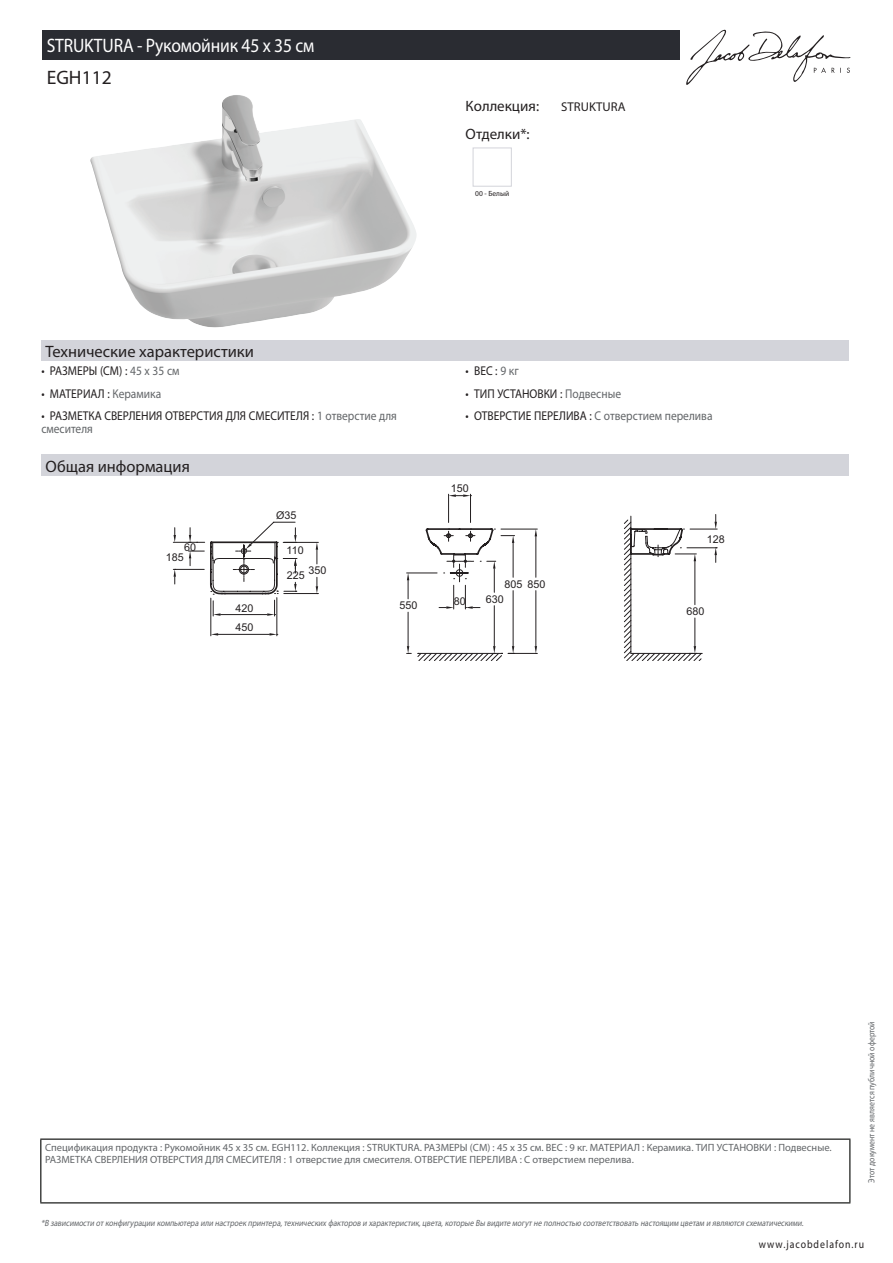
<style>
.page{position:relative;width:893px;height:1263px;background:#fff}
.page>*{position:absolute;margin:0;border:0;box-sizing:border-box;transform-origin:0 0}
.t1{font:19.5px "Myriad Pro";letter-spacing:-.01em;color:#fff;scale:.9 1}
.t2{font:19.5px "Myriad Pro";color:#231f20}
.t3{font:16.5px "Myriad Pro";color:#231f20}
.t4{font:15px "Myriad Pro";color:#231f20}
.t5{font:12.75px/13.5px "Myriad Pro";color:#231f20;scale:.9 1}
.t6{font:12.75px "Myriad Pro";color:#231f20}
.t7{font:11.25px "Myriad Pro";letter-spacing:.1em;color:#231f20;scale:.87 1}
.t8{font:10.8px "Arial";color:#231f20}
.t9{font:10.5px/12px "Myriad Pro";color:#626568}
.t10{font:italic 9px "Myriad Pro";color:#626568;scale:.87 1}
.t11{font:9px "Myriad Pro";color:#626568;scale:.87 1}
.t12{font:7.5px "Myriad Pro";color:#231f20}
.s1{color:#626568}
</style>
<div class="page">
<svg style="left:686px;top:30px;width:164px;height:55px"></svg>
<img style="left:90px;top:95px;width:327px;height:233px">
<div style="left:473px;top:148px;width:39px;height:39px;border:1px solid #d3d4da"></div>
<div style="left:41px;top:340px;width:808px;height:21px;background:#d3d4da"></div>
<div style="left:41px;top:455px;width:808px;height:21px;background:#d3d4da"></div>
<svg style="left:173px;top:494px;width:544px;height:167px"></svg>
<div style="left:43px;top:30px;width:637px;height:30px;background:#2a2c32"></div>
<hr style="left:40px;top:1138px;width:810px;height:2px;background:#040503">
<hr style="left:40px;top:1140px;width:1px;height:62px;background:#040503">
<hr style="left:849px;top:1140px;width:1px;height:62px;background:#040503">
<hr style="left:40px;top:1202px;width:810px;height:1px;background:#040503">
<h1 class="t1" style="left:47px;top:33px;width:299px">STRUKTURA - Рукомойник 45 x 35 см</h1>
<h1 class="t2" style="left:47px;top:66px;width:66px">EGH112</h1>
<h3 class="t4" style="left:466px;top:96px;width:75px">Коллекция:</h3>
<p class="t6" style="left:561px;top:99px;width:66px">STRUKTURA</p>
<h3 class="t4" style="left:466px;top:125px;width:66px">Отделки*:</h3>
<p class="t12" style="left:475px;top:189px;width:36px">00 - Белый</p>
<h2 class="t3" style="left:46px;top:341px;width:210px">Технические характеристики</h2>
<p class="t5" style="left:41px;top:364px;width:155px">• РАЗМЕРЫ (СМ) : <span class="s1">45 x 35 см</span></p>
<p class="t5" style="left:466px;top:364px;width:61px">• ВЕС : <span class="s1">9 кг</span></p>
<p class="t5" style="left:41px;top:386px;width:135px">• МАТЕРИАЛ : <span class="s1">Керамика</span></p>
<p class="t5" style="left:466px;top:386px;width:174px">• ТИП УСТАНОВКИ : <span class="s1">Подвесные</span></p>
<p class="t5" style="left:41px;top:409px;width:396px">• РАЗМЕТКА СВЕРЛЕНИЯ ОТВЕРСТИЯ ДЛЯ СМЕСИТЕЛЯ : <span class="s1">1 отверстие для смесителя</span></p>
<p class="t5" style="left:466px;top:409px;width:276px">• ОТВЕРСТИЕ ПЕРЕЛИВА : <span class="s1">С отверстием перелива</span></p>
<h2 class="t3" style="left:46px;top:456px;width:146px">Общая информация</h2>
<p class="t8" style="left:184px;top:540px;width:13px">60</p>
<p class="t8" style="left:166px;top:550px;width:19px">185</p>
<p class="t8" style="left:236px;top:601px;width:19px">420</p>
<p class="t8" style="left:235px;top:620px;width:19px">450</p>
<p class="t8" style="left:276px;top:508px;width:22px">Ø35</p>
<p class="t8" style="left:287px;top:543px;width:19px">110</p>
<p class="t8" style="left:308px;top:563px;width:19px">350</p>
<p class="t8" style="left:287px;top:568px;width:19px">225</p>
<p class="t8" style="left:451px;top:481px;width:19px">150</p>
<p class="t8" style="left:400px;top:598px;width:19px">550</p>
<p class="t8" style="left:454px;top:594px;width:13px">80</p>
<p class="t8" style="left:505px;top:577px;width:42px">805 850</p>
<p class="t8" style="left:486px;top:592px;width:19px">630</p>
<p class="t8" style="left:707px;top:532px;width:19px">128</p>
<p class="t8" style="left:686px;top:604px;width:19px">680</p>
<p class="t9" style="left:45px;top:1141px;width:788px">Спецификация продукта : Рукомойник 45 x 35 см. EGH112. Коллекция : STRUKTURA. РАЗМЕРЫ (СМ) : 45 x 35 см. ВЕС : 9 кг. МАТЕРИАЛ : Керамика. ТИП УСТАНОВКИ : Подвесные.<br>РАЗМЕТКА СВЕРЛЕНИЯ ОТВЕРСТИЯ ДЛЯ СМЕСИТЕЛЯ : 1 отверстие для смесителя. ОТВЕРСТИЕ ПЕРЕЛИВА : С отверстием перелива.</p>
<p class="t10" style="left:41px;top:1217px;width:880px">*В зависимости отконфигурации компьютера или настроек принтера,технических факторов и характеристик,цвета,которые Вы видите могутне полностью соответствовать настоящим цветам и являются схематическими.</p>
<p class="t11" style="left:866px;top:1183px;width:187px;rotate:-90deg">Этот документ не является публичной офертой</p>
<p class="t7" style="left:759px;top:1237px;width:122px">www.jacobdelafon.ru</p>
</div>
